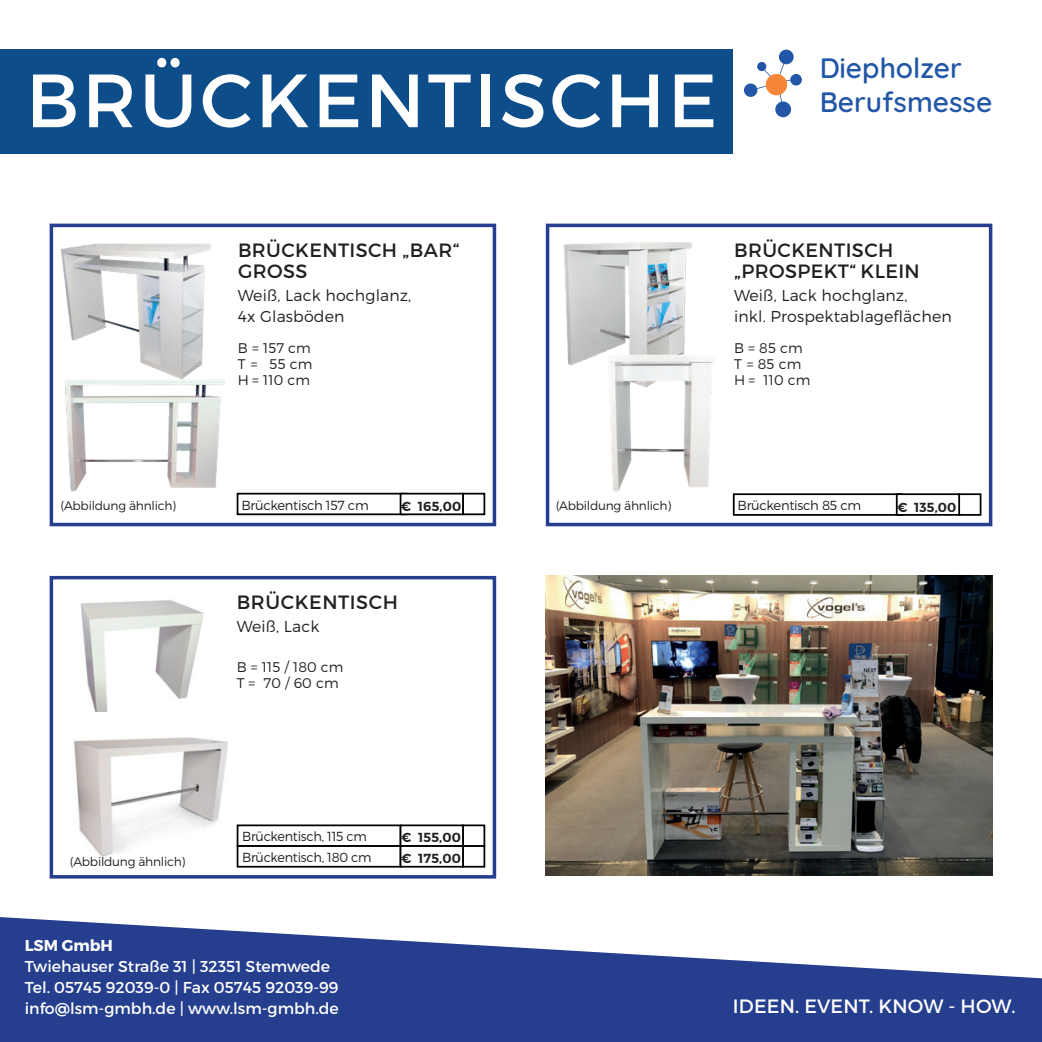
<style>
.page{position:relative;width:1042px;height:1042px;background:#fff}
.page>*{position:absolute;margin:0;border:0;box-sizing:border-box;transform-origin:0 0}
.t1{font:75.25px "Montserrat";letter-spacing:.04em;color:#fff}
.t2{font:300 28px/34.5px "Quicksand";color:#2256a6}
.t3{font:19.25px/21px "Montserrat";letter-spacing:.02em;color:#231f20}
.t4{font:19.25px "Montserrat";letter-spacing:.01em;color:#fff}
.t5{font:15.75px/21px "Montserrat";color:#fff}
.t6{font:300 15.75px/21px "Montserrat";letter-spacing:.01em;color:#231f20}
.t7{font:700 15.75px "Montserrat";color:#fff}
.t8{font:300 14px/15.8px "Montserrat";letter-spacing:.01em;color:#231f20}
.t9{font:300 13.12px/21px "Montserrat";letter-spacing:-.02em;color:#231f20}
.t10{font:600 13.12px/20.8px "Montserrat";letter-spacing:.01em;color:#231f20}
.t11{font:300 12.25px "Montserrat";letter-spacing:-.02em;color:#231f20}
</style>
<div class="page">
<svg style="left:0;top:917px;width:1042px;height:125px;fill:#253f8e"></svg>
<div style="left:50px;top:576px;width:446px;height:302px;border:4px solid #253f8e"></div>
<img style="left:80px;top:600px;width:124px;height:112px">
<img style="left:73px;top:737px;width:155px;height:120px">
<div style="left:237px;top:824px;width:164px;height:23px;background:#fff;border:2px solid #000"></div>
<div style="left:462px;top:824px;width:23px;height:23px;background:#fff;border:2px solid #000"></div>
<div style="left:400px;top:824px;width:64px;height:23px;background:#fff;border:2px solid #000"></div>
<div style="left:237px;top:845px;width:164px;height:22px;background:#fff;border:2px solid #000"></div>
<div style="left:462px;top:845px;width:23px;height:22px;background:#fff;border:2px solid #000"></div>
<div style="left:400px;top:845px;width:64px;height:22px;background:#fff;border:2px solid #000"></div>
<div style="left:50px;top:224px;width:446px;height:302px;border:4px solid #253f8e"></div>
<div style="left:237px;top:493px;width:170px;height:22px;background:#fff;border:2px solid #000"></div>
<div style="left:462px;top:493px;width:23px;height:22px;background:#fff;border:2px solid #000"></div>
<div style="left:400px;top:493px;width:64px;height:22px;background:#fff;border:2px solid #000"></div>
<img style="left:65px;top:379px;width:160px;height:113px">
<img style="left:60px;top:243px;width:160px;height:141px">
<div style="left:546px;top:224px;width:446px;height:302px;border:4px solid #253f8e"></div>
<div style="left:733px;top:493px;width:170px;height:23px;background:#fff;border:2px solid #000"></div>
<div style="left:958px;top:493px;width:23px;height:23px;background:#fff;border:2px solid #000"></div>
<div style="left:896px;top:493px;width:64px;height:23px;background:#fff;border:2px solid #000"></div>
<img style="left:563px;top:242px;width:129px;height:124px">
<img style="left:592px;top:347px;width:123px;height:145px">
<img style="left:546px;top:576px;width:446px;height:299px">
<div style="left:0;top:50px;width:733px;height:104px;background:#0d4d89"></div>
<svg style="left:753px;top:60px;width:39px;height:46px"></svg>
<div style="left:744px;top:84px;width:13px;height:13px;background:#2256a6;border-radius:50%"></div>
<div style="left:757px;top:62px;width:9px;height:9px;background:#2256a6;border-radius:50%"></div>
<div style="left:779px;top:50px;width:14px;height:14px;background:#2256a6;border-radius:50%"></div>
<div style="left:790px;top:74px;width:12px;height:12px;background:#2256a6;border-radius:50%"></div>
<div style="left:775px;top:101px;width:16px;height:16px;background:#2256a6;border-radius:50%"></div>
<div style="left:766px;top:74px;width:21px;height:21px;background:#f58637;border-radius:50%"></div>
<h1 class="t1" style="left:26px;top:54px;width:693px">BRÜCKENTISCHE</h1>
<h2 class="t2" style="left:819px;top:48px;width:174px">Diepholzer<br>Berufsmesse</h2>
<p class="t3" style="left:238px;top:239px;width:222px">BRÜCKENTISCH „BAR“<br>GROSS</p>
<p class="t6" style="left:238px;top:284px;width:175px">Weiß, Lack hochglanz,<br>4x Glasböden</p>
<p class="t8" style="left:238px;top:340px;width:76px;text-align:justify">B = 157 cm T = 55 cm H = 110 cm</p>
<p class="t3" style="left:734px;top:239px;width:187px">BRÜCKENTISCH „PROSPEKT“ KLEIN</p>
<p class="t6" style="left:734px;top:284px;width:219px">Weiß, Lack hochglanz,<br>inkl. Prospektablageflächen</p>
<p class="t8" style="left:734px;top:340px;width:78px">B = 85 cm<br>T = 85 cm<br>H = 110 cm</p>
<p class="t11" style="left:61px;top:498px;width:117px">(Abbildung ähnlich)</p>
<p class="t9" style="left:241px;top:494px;width:129px">Brückentisch 157 cm</p>
<p class="t10" style="left:401px;top:496px;width:62px">€ 165,00</p>
<p class="t11" style="left:556px;top:498px;width:117px">(Abbildung ähnlich)</p>
<p class="t9" style="left:737px;top:494px;width:125px">Brückentisch 85 cm</p>
<p class="t10" style="left:897px;top:497px;width:61px">€ 135,00</p>
<p class="t3" style="left:237px;top:592px;width:163px">BRÜCKENTISCH</p>
<p class="t6" style="left:237px;top:615px;width:84px">Weiß, Lack</p>
<p class="t8" style="left:237px;top:659px;width:108px">B = 115 / 180 cm<br>T = 70 / 60 cm</p>
<p class="t11" style="left:70px;top:854px;width:117px">(Abbildung ähnlich)</p>
<p class="t9" style="left:242px;top:825px;width:131px">Brückentisch, 115 cm<br>Brückentisch, 180 cm</p>
<p class="t10" style="left:401px;top:827px;width:61px">€ 155,00 € 175,00</p>
<p class="t7" style="left:25px;top:935px;width:90px">LSM GmbH</p>
<p class="t5" style="left:25px;top:955px;width:315px">Twiehauser Straße 31 | 32351 Stemwede<br>Tel. 05745 92039-0 | Fax 05745 92039-99 info@lsm-gmbh.de | www.lsm-gmbh.de</p>
<p class="t4" style="left:733px;top:994px;width:284px">IDEEN. EVENT. KNOW - HOW.</p>
</div>
